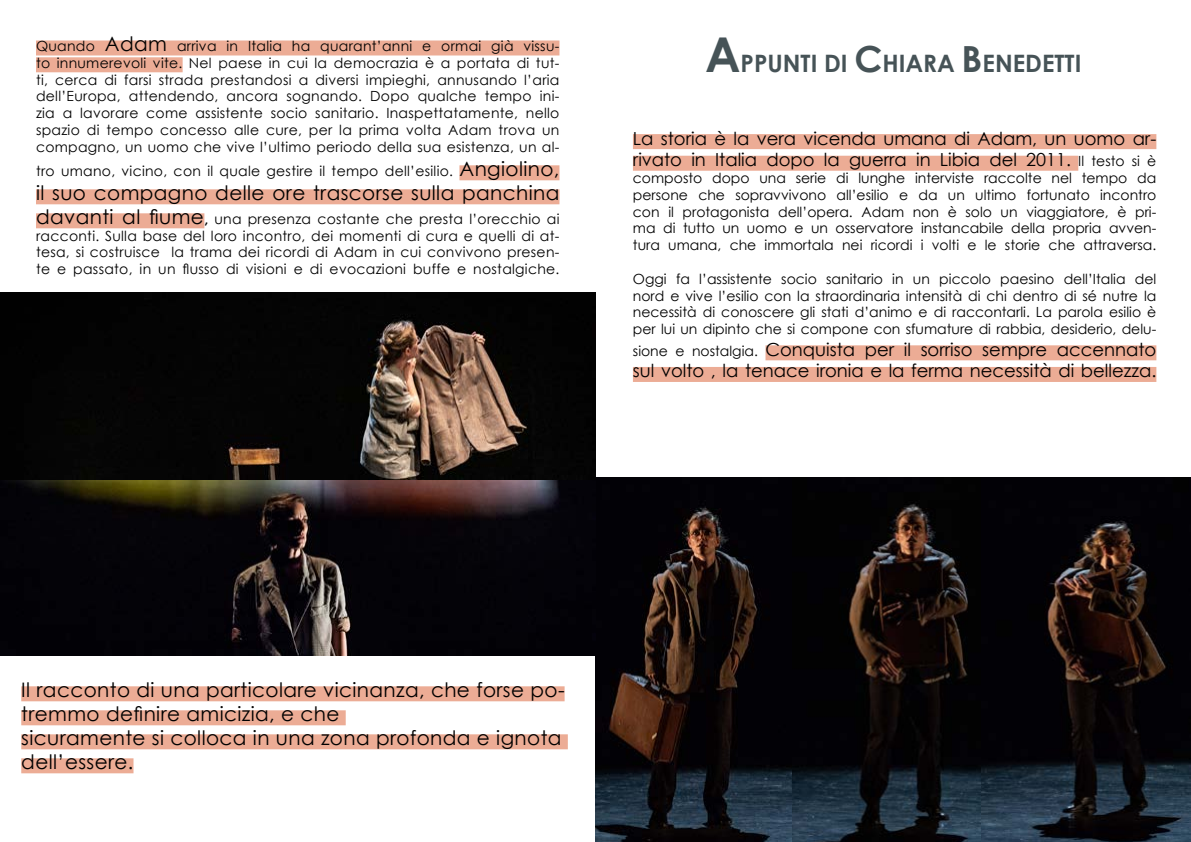
<style>
.page{position:relative;width:1191px;height:842px;background:#fff}
.page>*{position:absolute;margin:0;border:0;box-sizing:border-box;transform-origin:0 0}
.t1{font:700 24px "Century Gothic";color:#465357}
.t2{font:20px/24px "Century Gothic";letter-spacing:.02em;color:#000}
.t3{font:18px/21.6px "Century Gothic";color:#000}
.t4{font:14px/16.8px "Century Gothic";letter-spacing:.02em;color:#000;text-align:justify}
.s1{font-size:20px}
.s2{font-weight:700}
.s3{font-size:48px}
.s4{font-size:36px}
.s5{font-size:14px}
</style>
<div class="page">
<img style="left:595px;top:478px;width:197px;height:364px">
<img style="left:792px;top:478px;width:189px;height:364px">
<div style="left:36px;top:41px;width:523px;height:15px;background:#ecac95"></div>
<div style="left:36px;top:57px;width:147px;height:15px;background:#ecac95"></div>
<div style="left:459px;top:165px;width:100px;height:15px;background:#ecac95"></div>
<div style="left:36px;top:189px;width:523px;height:15px;background:#ecac95"></div>
<div style="left:36px;top:213px;width:168px;height:15px;background:#ecac95"></div>
<img style="left:0;top:480px;width:595px;height:175px">
<div style="left:21px;top:686px;width:543px;height:15px;background:#ecac95"></div>
<div style="left:21px;top:710px;width:325px;height:15px;background:#ecac95"></div>
<div style="left:21px;top:734px;width:547px;height:15px;background:#ecac95"></div>
<div style="left:21px;top:758px;width:112px;height:15px;background:#ecac95"></div>
<img style="left:0;top:292px;width:595px;height:188px">
<div style="left:633px;top:134px;width:523px;height:15px;background:#ecac95"></div>
<div style="left:633px;top:156px;width:445px;height:15px;background:#ecac95"></div>
<div style="left:765px;top:345px;width:391px;height:15px;background:#ecac95"></div>
<div style="left:633px;top:367px;width:523px;height:15px;background:#ecac95"></div>
<img style="left:981px;top:478px;width:210px;height:364px">
<p class="t4" style="left:36px;top:37px;width:525px">Quando <span class="s1">Adam</span> arriva in Italia ha quarant’anni e ormai già vissu&shy;to innumerevoli vite. Nel paese in cui la democrazia è a portata di tut&shy;ti, cerca di farsi strada prestandosi a diversi impieghi, annusando l’aria dell’Europa, attendendo, ancora sognando. Dopo qualche tempo ini&shy;zia a lavorare come assistente socio sanitario. Inaspettatamente, nello spazio di tempo concesso alle cure, per la prima volta Adam trova un compagno, un uomo che vive l’ultimo periodo della sua esistenza, un al-</p>
<p class="t4" style="left:36px;top:162px;width:525px">tro umano, vicino, con il quale gestire il tempo dell’esilio. <span class="s1">Angiolino,</span></p>
<h2 class="t2" style="left:36px;top:180px;width:525px">il suo compagno delle ore trascorse sulla panchina</h2>
<p class="t4" style="left:36px;top:210px;width:525px"><span class="s1">davanti al fiume</span><span class="s2">,</span> una presenza costante che presta l’orecchio ai racconti. Sulla base del loro incontro, dei momenti di cura e quelli di at&shy;tesa, si costruisce la trama dei ricordi di Adam in cui convivono presen&shy;te e passato, in un flusso di visioni e di evocazioni buffe e nostalgiche.</p>
<h1 class="t1" style="left:705px;top:45px;width:378px"><span class="s3">A</span>PPUNTI DI <span class="s4">C</span>HIARA <span class="s4">B</span>ENEDETTI</h1>
<p class="t3" style="left:633px;top:127px;width:525px">La storia è la vera vicenda umana di Adam, un uomo ar&shy;rivato in Italia dopo la guerra in Libia del 2011. <span class="s5">Il testo si è</span></p>
<p class="t4" style="left:633px;top:169px;width:525px">composto dopo una serie di lunghe interviste raccolte nel tempo da persone che sopravvivono all’esilio e da un ultimo fortunato incontro con il protagonista dell’opera. Adam non è solo un viaggiatore, è pri&shy;ma di tutto un uomo e un osservatore instancabile della propria avven&shy;tura umana, che immortala nei ricordi i volti e le storie che attraversa.</p>
<p class="t4" style="left:633px;top:270px;width:525px">Oggi fa l’assistente socio sanitario in un piccolo paesino dell’Italia del nord e vive l’esilio con la straordinaria intensità di chi dentro di sé nutre la necessità di conoscere gli stati d’animo e di raccontarli. La parola esilio è per lui un dipinto che si compone con sfumature di rabbia, desiderio, delu-</p>
<p class="t3" style="left:633px;top:338px;width:525px"><span class="s5">sione e nostalgia.</span> Conquista per il sorriso sempre accennato sul volto , la tenace ironia e la ferma necessità di bellezza.</p>
<h2 class="t2" style="left:21px;top:677px;width:545px">Il racconto di una particolare vicinanza, che forse po&shy;tremmo definire amicizia, e che<br>sicuramente si colloca in una zona profonda e ignota dell’essere.</h2>
</div>
